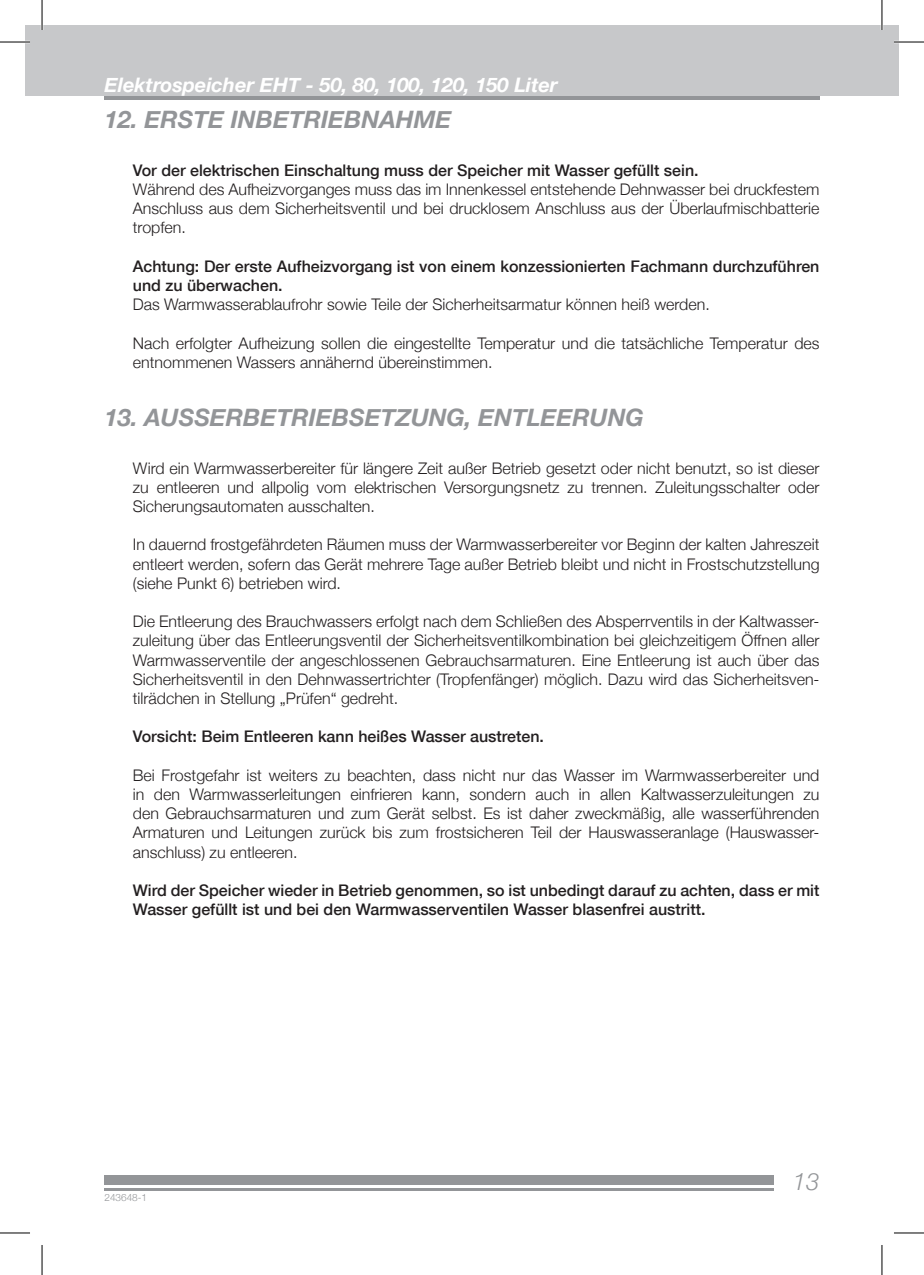
<style>
.page{position:relative;width:924px;height:1275px;background:#fff}
.page>*{position:absolute;margin:0;border:0;box-sizing:border-box;transform-origin:0 0}
.t1{font:italic 700 24px "Helvetica Neue";color:#939598}
.t2{font:italic 300 24px "Helvetica Neue";color:#939598}
.t3{font:italic 700 20px "Helvetica Neue";color:#fff}
.t4{font:300 16px/19.2px "Helvetica Neue";color:#231f20;text-align:justify}
.t5{font:500 16px/19.2px "Helvetica Neue";color:#231f20}
.t6{font:300 10px "Helvetica Neue";color:#939598}
</style>
<div class="page">
<div style="left:42px;top:25px;width:856px;height:71px;background:#c7c8ca"></div>
<div style="left:25px;top:25px;width:17px;height:71px;background:#c7c8ca"></div>
<hr style="left:104px;top:96px;width:715px;height:4px;background:#939598">
<div style="left:104px;top:1174px;width:669px;height:10px;background:#939598"></div>
<hr style="left:104px;top:1188px;width:669px;height:3px;background:#939598">
<hr style="left:0;top:41px;width:30px;height:2px;background:#fff">
<hr style="left:893px;top:41px;width:30px;height:2px;background:#fff">
<hr style="left:41px;top:0;width:2px;height:30px;background:#fff">
<hr style="left:880px;top:0;width:2px;height:30px;background:#fff">
<hr style="left:0;top:42px;width:30px;height:1px;background:#000">
<hr style="left:893px;top:42px;width:30px;height:1px;background:#000">
<hr style="left:0;top:1232px;width:30px;height:1px;background:#000">
<hr style="left:893px;top:1232px;width:30px;height:1px;background:#000">
<hr style="left:42px;top:0;width:1px;height:30px;background:#000">
<hr style="left:42px;top:1245px;width:1px;height:30px;background:#000">
<hr style="left:881px;top:0;width:1px;height:30px;background:#000">
<hr style="left:881px;top:1245px;width:1px;height:30px;background:#000">
<p class="t3" style="left:104px;top:73px;width:454px">Elektrospeicher EHT - 50, 80, 100, 120, 150 Liter</p>
<h1 class="t1" style="left:104px;top:104px;width:348px">12. ERSTE INBETRIEBNAHME</h1>
<p class="t5" style="left:133px;top:160px;width:567px">Vor der elektrischen Einschaltung muss der Speicher mit Wasser gefüllt sein.</p>
<p class="t4" style="left:133px;top:179px;width:688px">Während des Aufheizvorganges muss das im Innenkessel entstehende Dehnwasser bei druckfestem Anschluss aus dem Sicherheitsventil und bei drucklosem Anschluss aus der Überlaufmischbatterie tropfen.</p>
<p class="t5" style="left:133px;top:256px;width:687px">Achtung: Der erste Aufheizvorgang ist von einem konzessionierten Fachmann durchzuführen und zu überwachen.</p>
<p class="t4" style="left:133px;top:295px;width:578px">Das Warmwasserablaufrohr sowie Teile der Sicherheitsarmatur können heiß werden.</p>
<p class="t4" style="left:133px;top:333px;width:688px">Nach erfolgter Aufheizung sollen die eingestellte Temperatur und die tatsächliche Temperatur des entnommenen Wassers annähernd übereinstimmen.</p>
<h1 class="t1" style="left:104px;top:402px;width:540px">13. AUSSERBETRIEBSETZUNG, ENTLEERUNG</h1>
<p class="t4" style="left:133px;top:458px;width:688px">Wird ein Warmwasserbereiter für längere Zeit außer Betrieb gesetzt oder nicht benutzt, so ist dieser zu entleeren und allpolig vom elektrischen Versorgungsnetz zu trennen. Zuleitungsschalter oder Sicherungsautomaten ausschalten.</p>
<p class="t4" style="left:133px;top:535px;width:688px">In dauernd frostgefährdeten Räumen muss der Warmwasserbereiter vor Beginn der kalten Jahreszeit entleert werden, sofern das Gerät mehrere Tage außer Betrieb bleibt und nicht in Frostschutzstellung (siehe Punkt 6) betrieben wird.</p>
<p class="t4" style="left:133px;top:611px;width:688px">Die Entleerung des Brauchwassers erfolgt nach dem Schließen des Absperrventils in der Kaltwasser&shy;zuleitung über das Entleerungsventil der Sicherheitsventilkombination bei gleichzeitigem Öffnen aller Warmwasserventile der angeschlossenen Gebrauchsarmaturen. Eine Entleerung ist auch über das Sicherheitsventil in den Dehnwassertrichter (Tropfenfänger) möglich. Dazu wird das Sicherheitsven&shy;tilrädchen in Stellung „Prüfen“ gedreht.</p>
<p class="t5" style="left:133px;top:726px;width:412px">Vorsicht: Beim Entleeren kann heißes Wasser austreten.</p>
<p class="t4" style="left:133px;top:765px;width:687px">Bei Frostgefahr ist weiters zu beachten, dass nicht nur das Wasser im Warmwasserbereiter und in den Warmwasserleitungen einfrieren kann, sondern auch in allen Kaltwasserzuleitungen zu den Gebrauchsarmaturen und zum Gerät selbst. Es ist daher zweckmäßig, alle wasserführenden Armaturen und Leitungen zurück bis zum frostsicheren Teil der Hauswasseranlage (Hauswasser&shy;anschluss) zu entleeren.</p>
<p class="t5" style="left:133px;top:880px;width:687px">Wird der Speicher wieder in Betrieb genommen, so ist unbedingt darauf zu achten, dass er mit<br>Wasser gefüllt ist und bei den Warmwasserventilen Wasser blasenfrei austritt.</p>
<p class="t6" style="left:104px;top:1191px;width:44px">243648-1</p>
<h1 class="t2" style="left:792px;top:1167px;width:28px">13</h1>
</div>
